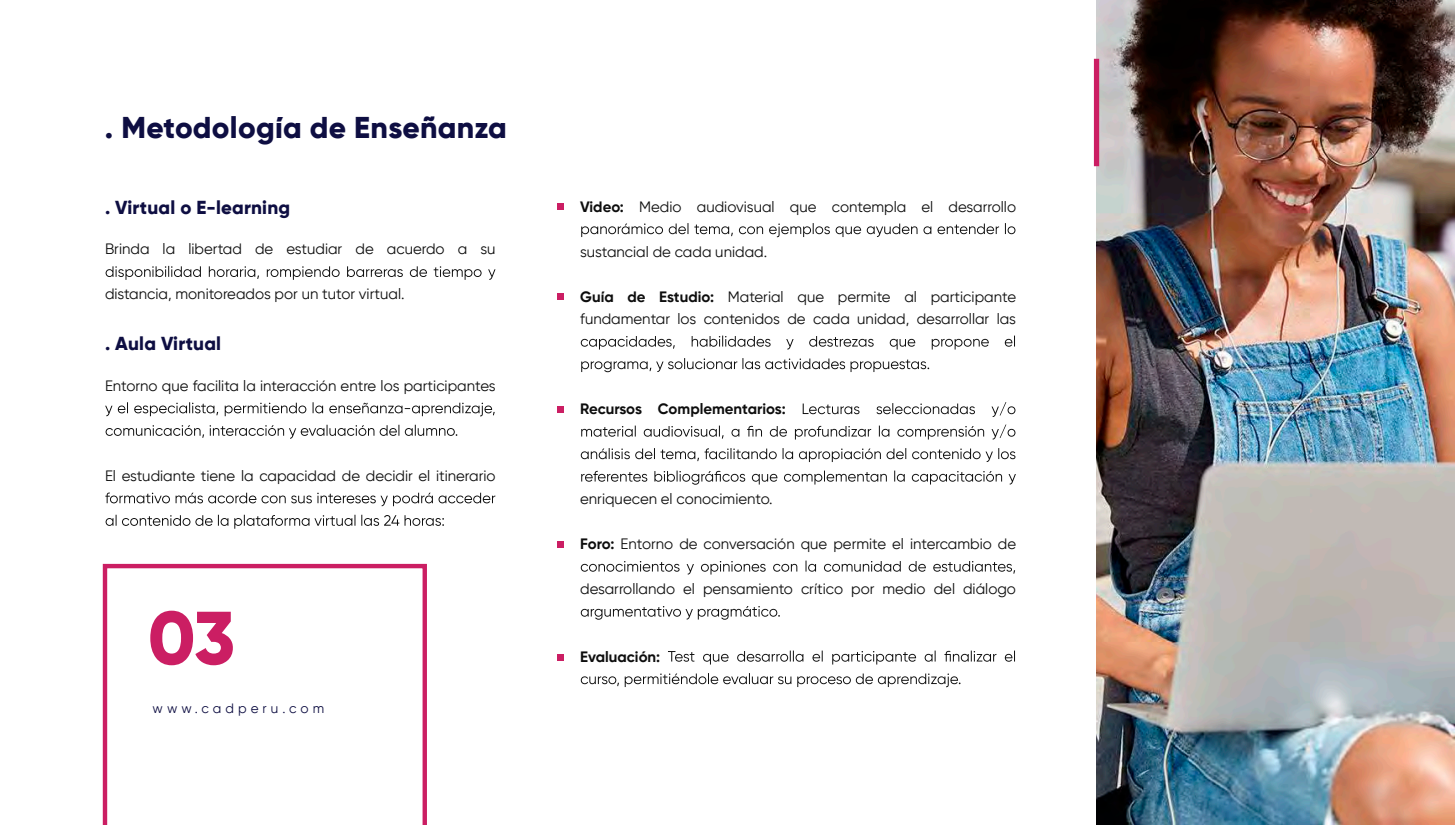
<style>
.page{position:relative;width:1455px;height:825px;background:#fff}
.page>*{position:absolute;margin:0;border:0;box-sizing:border-box;transform-origin:0 0}
.t1{font:800 75px "Gilroy";color:#cb1e63}
.t2{font:800 30px "Gilroy";letter-spacing:.01em;color:#0e0e42}
.t3{font:800 18.75px "Gilroy";letter-spacing:.01em;color:#0e0e42}
.t4{font:15px/22.5px "Gilroy";color:#0d0d0d}
.t5{font:700 15px "Gilroy";color:#0d0d0d}
.t6{font:13.5px "Gilroy";letter-spacing:.3em;color:#0e0e42}
.s1{font-weight:700}
</style>
<div class="page">
<img style="left:1097px;top:0;width:358px;height:825px">
<svg style="left:103px;top:564px;width:324px;height:261px"></svg>
<div style="left:1094px;top:59px;width:5px;height:107px;background:#cb1e63"></div>
<svg style="left:106px;top:266px;width:389px;height:14px"></svg>
<svg style="left:557px;top:203px;width:6px;height:6px"></svg>
<svg style="left:557px;top:294px;width:6px;height:6px"></svg>
<svg style="left:557px;top:406px;width:6px;height:6px"></svg>
<svg style="left:557px;top:541px;width:6px;height:6px"></svg>
<div style="left:557px;top:654px;width:6px;height:7px;background:#cb1e63"></div>
<svg style="left:105px;top:402px;width:390px;height:14px"></svg>
<svg style="left:106px;top:425px;width:351px;height:14px"></svg>
<svg style="left:105px;top:492px;width:390px;height:14px"></svg>
<svg style="left:106px;top:515px;width:338px;height:14px"></svg>
<svg style="left:581px;top:223px;width:434px;height:14px"></svg>
<svg style="left:581px;top:336px;width:434px;height:14px"></svg>
<svg style="left:581px;top:358px;width:348px;height:14px"></svg>
<svg style="left:803px;top:402px;width:212px;height:15px"></svg>
<svg style="left:581px;top:425px;width:434px;height:15px"></svg>
<svg style="left:581px;top:448px;width:434px;height:14px"></svg>
<svg style="left:581px;top:471px;width:435px;height:14px"></svg>
<svg style="left:581px;top:561px;width:434px;height:14px"></svg>
<svg style="left:581px;top:606px;width:199px;height:14px"></svg>
<svg style="left:668px;top:651px;width:347px;height:14px"></svg>
<svg style="left:581px;top:673px;width:380px;height:14px"></svg>
<h2 class="t2" style="left:105px;top:109px;width:403px">. Metodología de Enseñanza</h2>
<p class="t3" style="left:105px;top:196px;width:187px">. Virtual o E-learning</p>
<p class="t4" style="left:105px;top:238px;width:392px">Brinda la libertad de estudiar de acuerdo a su</p>
<p class="t4" style="left:105px;top:283px;width:301px">distancia, monitoreados por un tutor virtual.</p>
<p class="t3" style="left:105px;top:332px;width:118px">. Aula Virtual</p>
<p class="t4" style="left:105px;top:374px;width:392px">Entorno que facilita la interacción entre los participantes</p>
<p class="t4" style="left:105px;top:464px;width:392px">El estudiante tiene la capacidad de decidir el itinerario</p>
<h1 class="t1" style="left:148px;top:591px;width:89px">03</h1>
<p class="t6" style="left:153px;top:700px;width:173px">www.cadperu.com</p>
<p class="t4" style="left:580px;top:195px;width:437px"><span class="s1">Video:</span> Medio audiovisual que contempla el desarrollo</p>
<p class="t4" style="left:580px;top:240px;width:189px">sustancial de cada unidad.</p>
<p class="t4" style="left:580px;top:285px;width:437px"><span class="s1">Guía de Estudio:</span> Material que permite al participante fundamentar los contenidos de cada unidad, desarrollar las</p>
<p class="t5" style="left:580px;top:399px;width:207px">Recursos Complementarios:</p>
<p class="t4" style="left:580px;top:487px;width:194px">enriquecen el conocimiento.</p>
<p class="t4" style="left:580px;top:532px;width:438px"><span class="s1">Foro:</span> Entorno de conversación que permite el intercambio de</p>
<p class="t4" style="left:580px;top:577px;width:437px">desarrollando el pensamiento crítico por medio del diálogo</p>
<p class="t5" style="left:580px;top:647px;width:82px">Evaluación:</p>
</div>
